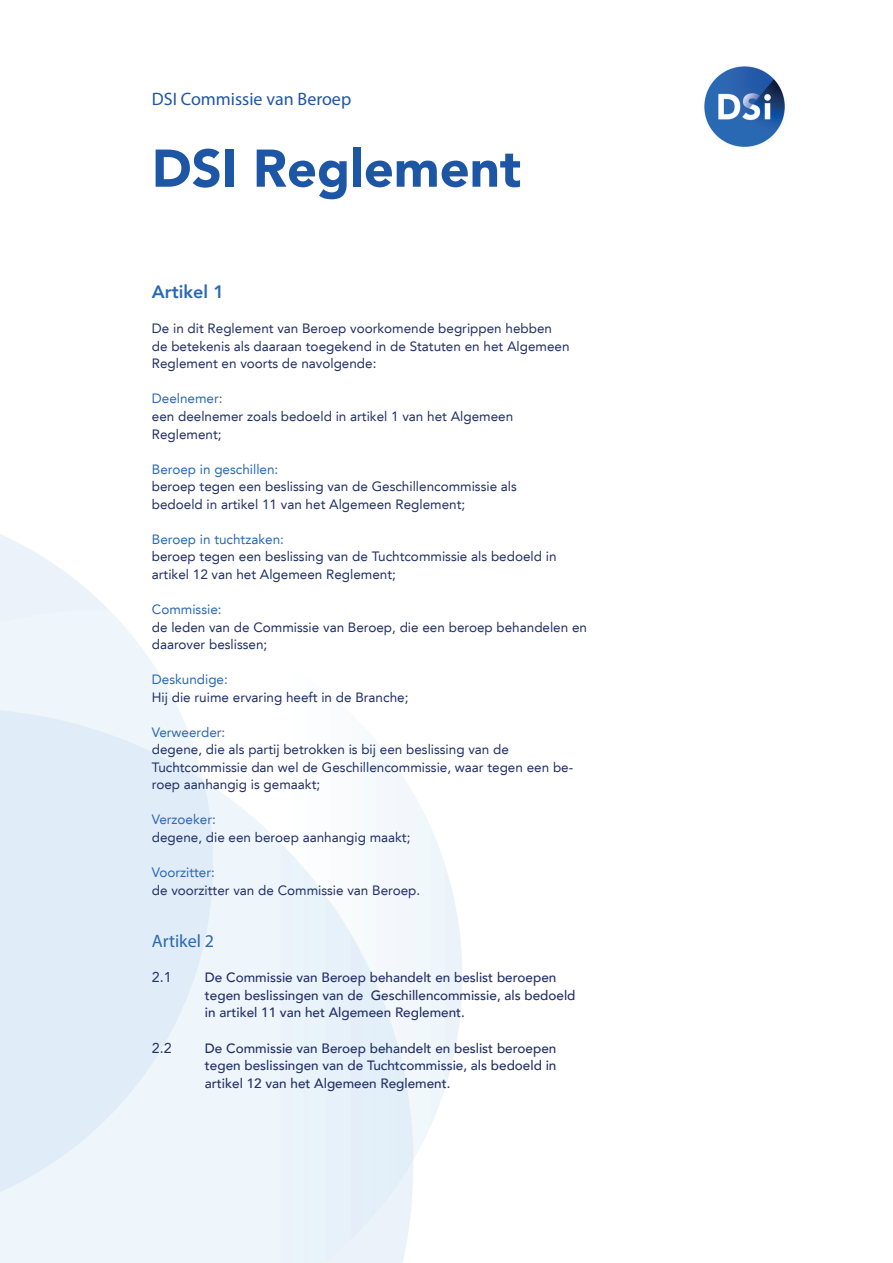
<style>
.page{position:relative;width:893px;height:1263px;background:#fff}
.page>*{position:absolute;margin:0;border:0;box-sizing:border-box;transform-origin:0 0}
.t1{font:900 52.5px "Avenir LT";color:#1e56a6}
.t2{font:18px "Myriad Pro";color:#1e56a6}
.t3{font:800 18px "Avenir";color:#2a69b3}
.t4{font:18px "Myriad Pro";color:#2a69b3}
.t5{font:14.25px "Avenir LT";color:#212f66}
.t6{font:13.5px/17.5px "Avenir LT";color:#212f66}
.t7{font:500 13.5px/17.5px "Avenir";color:#212f66}
.t8{font:13.5px "Avenir LT";color:#2a69b3}
</style>
<div class="page">
<img style="left:704px;top:66px;width:81px;height:81px">
<h2 class="t2" style="left:152px;top:88px;width:201px">DSI Commissie van Beroep</h2>
<h1 class="t1" style="left:152px;top:137px;width:371px">DSI Reglement</h1>
<h2 class="t3" style="left:152px;top:278px;width:74px">Artikel 1</h2>
<p class="t6" style="left:152px;top:320px;width:419px">De in dit Reglement van Beroep voorkomende begrippen hebben de betekenis als daaraan toegekend in de Statuten en het Algemeen<br>Reglement en voorts de navolgende:</p>
<p class="t8" style="left:152px;top:391px;width:72px">Deelnemer:</p>
<p class="t6" style="left:152px;top:408px;width:363px">een deelnemer zoals bedoeld in artikel 1 van het Algemeen<br>Reglement;</p>
<p class="t8" style="left:152px;top:461px;width:128px">Beroep in geschillen:</p>
<p class="t6" style="left:152px;top:478px;width:367px">beroep tegen een beslissing van de Geschillencommissie als bedoeld in artikel 11 van het Algemeen Reglement;</p>
<p class="t8" style="left:152px;top:531px;width:134px">Beroep in tuchtzaken:</p>
<p class="t6" style="left:152px;top:548px;width:406px">beroep tegen een beslissing van de Tuchtcommissie als bedoeld in artikel 12 van het Algemeen Reglement;</p>
<p class="t8" style="left:152px;top:601px;width:71px">Commissie:</p>
<p class="t6" style="left:152px;top:618px;width:437px">de leden van de Commissie van Beroep, die een beroep behandelen en daarover beslissen;</p>
<p class="t8" style="left:152px;top:672px;width:78px">Deskundige:</p>
<p class="t6" style="left:152px;top:688px;width:258px">Hij die ruime ervaring heeft in de Branche;</p>
<p class="t8" style="left:152px;top:724px;width:75px">Verweerder:</p>
<p class="t6" style="left:152px;top:741px;width:423px">degene, die als partij betrokken is bij een beslissing van de<br>Tuchtcommissie dan wel de Geschillencommissie, waar tegen een be&shy;roep aanhangig is gemaakt;</p>
<p class="t8" style="left:152px;top:812px;width:66px">Verzoeker:</p>
<p class="t6" style="left:152px;top:829px;width:260px">degene, die een beroep aanhangig maakt;</p>
<p class="t8" style="left:152px;top:864px;width:65px">Voorzitter:</p>
<p class="t6" style="left:152px;top:881px;width:270px">de voorzitter van de Commissie van Beroep.</p>
<h2 class="t4" style="left:152px;top:930px;width:64px">Artikel 2</h2>
<p class="t5" style="left:152px;top:969px;width:21px">2.1</p>
<p class="t5" style="left:152px;top:1039px;width:21px">2.2</p>
<p class="t7" style="left:205px;top:968px;width:372px">De Commissie van Beroep behandelt en beslist beroepen tegen beslissingen van de Geschillencommissie, als bedoeld in artikel 11 van het Algemeen Reglement.</p>
<p class="t7" style="left:205px;top:1038px;width:353px;text-align:justify">De Commissie van Beroep behandelt en beslist beroepen tegen beslissingen van de Tuchtcommissie, als bedoeld in artikel 12 van het Algemeen Reglement.</p>
</div>
